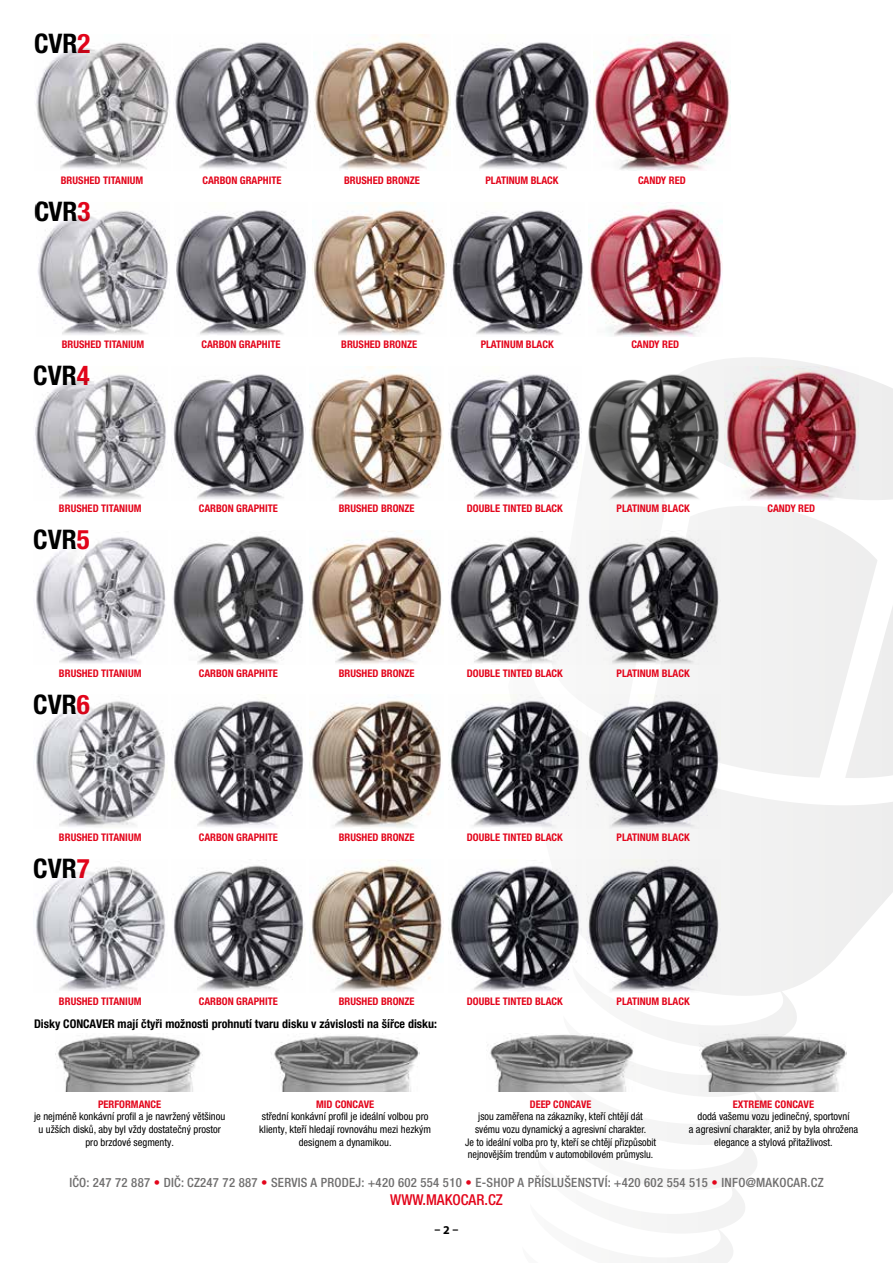
<style>
.page{position:relative;width:893px;height:1263px;background:#fff}
.page>*{position:absolute;margin:0;border:0;box-sizing:border-box;transform-origin:0 0}
.t1{font:700 condensed 27px "Helvetica Neue LT Pro";color:#000}
.t2{font:500 condensed 15px "Helvetica Neue LT Pro";color:#e3051b}
.t3{font:500 condensed 12.75px "Helvetica Neue LT Pro";letter-spacing:.02em;color:#706f6f}
.t4{font:700 condensed 12px "Helvetica Neue LT Pro";color:#000}
.t5{font:700 12px "Myriad Pro";color:#000}
.t6{font:700 condensed 10.5px "Helvetica Neue LT Pro";color:#e3051b}
.t7{font:condensed 10.5px/12.6px "Helvetica Neue LT Pro";color:#000;text-align:center}
.s1{color:#e3051b}
</style>
<div class="page">
<svg style="left:508px;top:357px;width:385px;height:906px"></svg>
<img style="left:55px;top:1035px;width:146px;height:56px">
<img style="left:271px;top:1036px;width:149px;height:55px">
<img style="left:699px;top:1034px;width:148px;height:57px">
<img style="left:487px;top:1034px;width:148px;height:57px">
<img style="left:38px;top:211px;width:131px;height:124px">
<img style="left:450px;top:210px;width:133px;height:125px">
<img style="left:588px;top:202px;width:134px;height:134px">
<img style="left:175px;top:210px;width:133px;height:125px">
<img style="left:312px;top:202px;width:133px;height:133px">
<img style="left:35px;top:374px;width:131px;height:125px">
<img style="left:450px;top:366px;width:132px;height:134px">
<img style="left:586px;top:366px;width:134px;height:134px">
<img style="left:724px;top:366px;width:134px;height:134px">
<img style="left:172px;top:374px;width:133px;height:125px">
<img style="left:310px;top:366px;width:134px;height:133px">
<img style="left:33px;top:537px;width:133px;height:126px">
<img style="left:449px;top:531px;width:133px;height:134px">
<img style="left:586px;top:531px;width:134px;height:134px">
<img style="left:173px;top:536px;width:131px;height:129px">
<img style="left:310px;top:531px;width:132px;height:133px">
<img style="left:36px;top:701px;width:129px;height:126px">
<img style="left:448px;top:695px;width:134px;height:134px">
<img style="left:586px;top:695px;width:134px;height:134px">
<img style="left:172px;top:697px;width:132px;height:130px">
<img style="left:310px;top:696px;width:131px;height:132px">
<img style="left:36px;top:866px;width:130px;height:125px">
<img style="left:450px;top:859px;width:132px;height:134px">
<img style="left:586px;top:859px;width:134px;height:134px">
<img style="left:172px;top:865px;width:132px;height:126px">
<img style="left:311px;top:859px;width:133px;height:132px">
<img style="left:36px;top:42px;width:133px;height:127px">
<img style="left:454px;top:42px;width:135px;height:127px">
<img style="left:594px;top:35px;width:136px;height:136px">
<img style="left:175px;top:42px;width:134px;height:127px">
<img style="left:314px;top:35px;width:136px;height:134px">
<h1 class="t1" style="left:34px;top:28px;width:58px">CVR<span class="s1">2</span></h1>
<p class="t6" style="left:61px;top:174px;width:84px">BRUSHED TITANIUM</p>
<p class="t6" style="left:203px;top:174px;width:80px">CARBON GRAPHITE</p>
<p class="t6" style="left:344px;top:174px;width:77px">BRUSHED BRONZE</p>
<p class="t6" style="left:485px;top:174px;width:75px">PLATINUM BLACK</p>
<p class="t6" style="left:638px;top:174px;width:49px">CANDY RED</p>
<h1 class="t1" style="left:34px;top:195px;width:58px">CVR<span class="s1">3</span></h1>
<p class="t6" style="left:62px;top:338px;width:84px">BRUSHED TITANIUM</p>
<p class="t6" style="left:202px;top:338px;width:80px">CARBON GRAPHITE</p>
<p class="t6" style="left:341px;top:338px;width:77px">BRUSHED BRONZE</p>
<p class="t6" style="left:481px;top:338px;width:75px">PLATINUM BLACK</p>
<p class="t6" style="left:631px;top:338px;width:49px">CANDY RED</p>
<h1 class="t1" style="left:33px;top:359px;width:58px">CVR<span class="s1">4</span></h1>
<p class="t6" style="left:59px;top:502px;width:84px">BRUSHED TITANIUM</p>
<p class="t6" style="left:199px;top:502px;width:80px">CARBON GRAPHITE</p>
<p class="t6" style="left:339px;top:502px;width:77px">BRUSHED BRONZE</p>
<p class="t6" style="left:467px;top:502px;width:98px">DOUBLE TINTED BLACK</p>
<p class="t6" style="left:617px;top:502px;width:75px">PLATINUM BLACK</p>
<p class="t6" style="left:768px;top:502px;width:49px">CANDY RED</p>
<h1 class="t1" style="left:33px;top:523px;width:58px">CVR<span class="s1">5</span></h1>
<p class="t6" style="left:59px;top:666px;width:84px">BRUSHED TITANIUM</p>
<p class="t6" style="left:199px;top:666px;width:80px">CARBON GRAPHITE</p>
<p class="t6" style="left:339px;top:666px;width:77px">BRUSHED BRONZE</p>
<p class="t6" style="left:467px;top:666px;width:98px">DOUBLE TINTED BLACK</p>
<p class="t6" style="left:617px;top:666px;width:75px">PLATINUM BLACK</p>
<h1 class="t1" style="left:33px;top:688px;width:58px">CVR<span class="s1">6</span></h1>
<p class="t6" style="left:59px;top:831px;width:84px">BRUSHED TITANIUM</p>
<p class="t6" style="left:199px;top:831px;width:80px">CARBON GRAPHITE</p>
<p class="t6" style="left:339px;top:831px;width:77px">BRUSHED BRONZE</p>
<p class="t6" style="left:467px;top:831px;width:98px">DOUBLE TINTED BLACK</p>
<p class="t6" style="left:617px;top:831px;width:75px">PLATINUM BLACK</p>
<h1 class="t1" style="left:33px;top:852px;width:58px">CVR<span class="s1">7</span></h1>
<p class="t6" style="left:59px;top:995px;width:84px">BRUSHED TITANIUM</p>
<p class="t6" style="left:199px;top:995px;width:80px">CARBON GRAPHITE</p>
<p class="t6" style="left:339px;top:995px;width:77px">BRUSHED BRONZE</p>
<p class="t6" style="left:467px;top:995px;width:98px">DOUBLE TINTED BLACK</p>
<p class="t6" style="left:617px;top:995px;width:75px">PLATINUM BLACK</p>
<p class="t4" style="left:34px;top:1016px;width:405px">Disky CONCAVER mají čtyři možnosti prohnutí tvaru disku v závislosti na šířce disku:</p>
<p class="t6" style="left:98px;top:1098px;width:65px">PERFORMANCE</p>
<p class="t7" style="left:34px;top:1110px;width:193px">je nejméně konkávní profil a je navržený většinou u užších disků, aby byl vždy dostatečný prostor pro brzdové segmenty.</p>
<p class="t6" style="left:316px;top:1098px;width:60px">MID CONCAVE</p>
<p class="t7" style="left:259px;top:1110px;width:173px">střední konkávní profil je ideální volbou pro klienty, kteří hledají rovnováhu mezi hezkým designem a dynamikou.</p>
<p class="t6" style="left:530px;top:1098px;width:63px">DEEP CONCAVE</p>
<p class="t7" style="left:465px;top:1110px;width:192px">jsou zaměřena na zákazníky, kteří chtějí dát svému vozu dynamický a agresivní charakter.<br>Je to ideální volba pro ty, kteří se chtějí přizpůsobit nejnovějším trendům v automobilovém průmyslu.</p>
<p class="t6" style="left:733px;top:1098px;width:83px">EXTREME CONCAVE</p>
<p class="t7" style="left:689px;top:1110px;width:171px">dodá vašemu vozu jedinečný, sportovní<br>a agresivní charakter, aniž by byla ohrožena elegance a stylová přitažlivost.</p>
<p class="t3" style="left:69px;top:1175px;width:756px">IČO: 247 72 887 <span class="s1">•</span> DIČ: CZ247 72 887 <span class="s1">•</span> SERVIS A PRODEJ: +420 602 554 510 <span class="s1">•</span> E-SHOP A PŘÍSLUŠENSTVÍ: +420 602 554 515 <span class="s1">•</span> INFO@MAKOCAR.CZ</p>
<h2 class="t2" style="left:390px;top:1191px;width:114px">WWW.MAKOCAR.CZ</h2>
<p class="t5" style="left:435px;top:1222px;width:25px">– 2 –</p>
</div>
